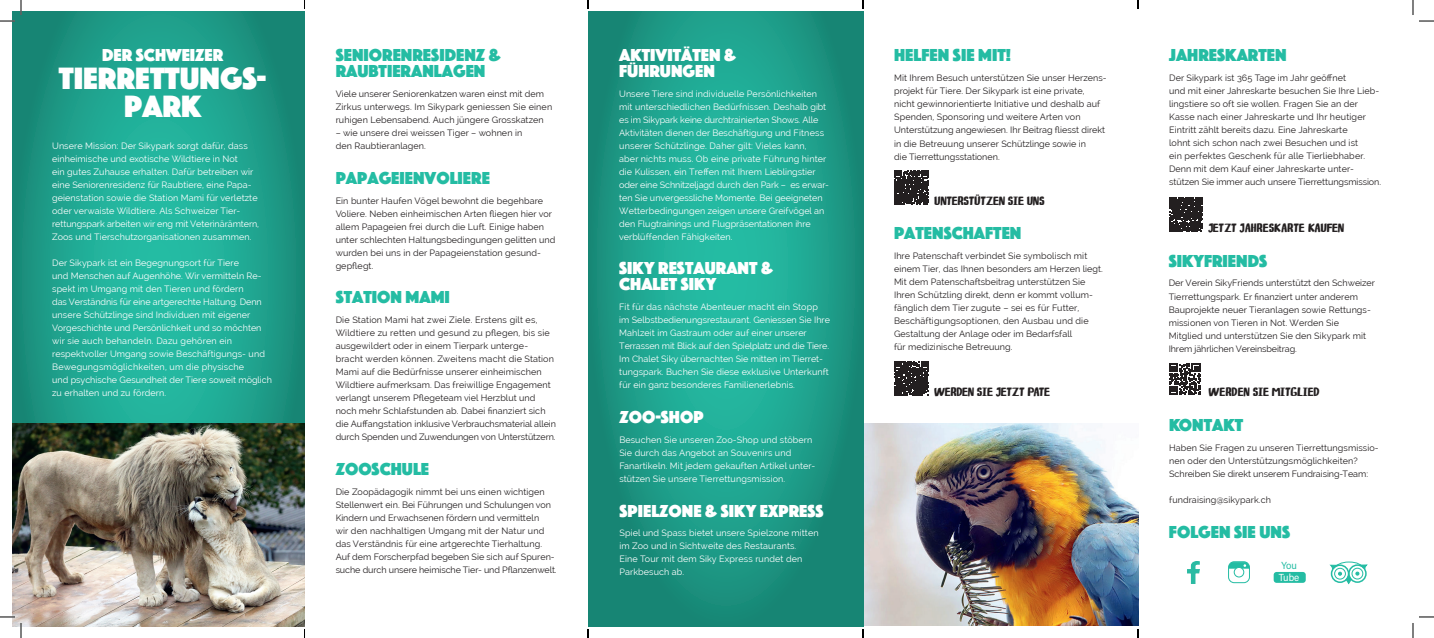
<style>
.page{position:relative;width:1434px;height:638px;background:#fff}
.page>*{position:absolute;margin:0;border:0;box-sizing:border-box;transform-origin:0 0}
.t1{font:32px/28px "Phosphate Solid";color:#fff;text-align:center}
.t2{font:18px/16px "Phosphate Solid";color:#24bca3}
.t3{font:18px/16px "Phosphate Solid";color:#fff}
.t4{font:700 12px "Recipe Daily";letter-spacing:-.005em;color:#231f20}
.t5{font:700 12px "Recipe Daily";letter-spacing:.015em;color:#231f20}
.t6{font:10.3px "Acumin Variable Concept";color:#fff}
.t7{font:10.3px "Acumin Variable Concept";color:#24bca3}
.t8{font:9px/13px "Raleway";letter-spacing:.01em;color:#231f20}
.t9{font:9px/13px "Raleway";letter-spacing:.01em;color:#fff}
</style>
<div class="page">
<img style="left:863px;top:423px;width:275px;height:202px">
<svg style="left:12px;top:12px;width:292px;height:411px;background:#1fa38e"></svg>
<svg style="left:588px;top:12px;width:275px;height:614px;background:#1d9e8a"></svg>
<img style="left:12px;top:423px;width:292px;height:203px">
<svg style="left:894px;top:361px;width:34px;height:34px"></svg>
<svg style="left:1169px;top:197px;width:34px;height:34px"></svg>
<svg style="left:1169px;top:363px;width:32px;height:31px"></svg>
<svg style="left:895px;top:171px;width:33px;height:33px"></svg>
<img style="left:1188px;top:561px;width:11px;height:22px">
<div style="left:1274px;top:571px;width:32px;height:11px;background:#24bca3;border-radius:3px"></div>
<div style="left:1228px;top:561px;width:22px;height:22px;border:1px solid #24bca3;border-radius:6px"></div>
<div style="left:1234px;top:566px;width:10px;height:11px;border:1px solid #24bca3;border-radius:50%"></div>
<svg style="left:1229px;top:561px;width:20px;height:7px"></svg>
<svg style="left:1330px;top:561px;width:37px;height:24px"></svg>
<svg style="left:0;top:0;width:22px;height:22px"></svg>
<svg style="left:0;top:616px;width:22px;height:21px"></svg>
<svg style="left:1412px;top:0;width:22px;height:22px"></svg>
<svg style="left:1412px;top:616px;width:22px;height:21px"></svg>
<svg style="left:587px;top:0;width:2px;height:9px"></svg>
<svg style="left:587px;top:629px;width:2px;height:8px"></svg>
<svg style="left:862px;top:0;width:2px;height:9px"></svg>
<svg style="left:862px;top:629px;width:2px;height:8px"></svg>
<svg style="left:1137px;top:0;width:2px;height:9px"></svg>
<svg style="left:1137px;top:629px;width:2px;height:8px"></svg>
<h2 class="t3" style="left:102px;top:46px;width:123px">DER SCHWEIZER</h2>
<h1 class="t1" style="left:59px;top:63px;width:209px">TIERRETTUNGS-<br>PARK</h1>
<p class="t9" style="left:52px;top:139px;width:208px">Unsere Mission: Der Sikypark sorgt dafür, dass einheimische und exotische Wildtiere in Not<br>ein gutes Zuhause erhalten. Dafür betreiben wir eine Seniorenresidenz für Raubtiere, eine Papa&shy;geienstation sowie die Station Mami für verletzte oder verwaiste Wildtiere. Als Schweizer Tier&shy;rettungspark arbeiten wir eng mit Veterinärämtern, Zoos und Tierschutzorganisationen zusammen.</p>
<p class="t9" style="left:52px;top:256px;width:221px">Der Sikypark ist ein Begegnungsort für Tiere<br>und Menschen auf Augenhöhe. Wir vermitteln Re&shy;spekt im Umgang mit den Tieren und fördern<br>das Verständnis für eine artgerechte Haltung. Denn unsere Schützlinge sind Individuen mit eigener Vorgeschichte und Persönlichkeit und so möchten wir sie auch behandeln. Dazu gehören ein respektvoller Umgang sowie Beschäftigungs- und Bewegungsmöglichkeiten, um die physische<br>und psychische Gesundheit der Tiere soweit möglich zu erhalten und zu fördern.</p>
<h2 class="t2" style="left:336px;top:46px;width:166px">SENIORENRESIDENZ &amp;<br>RAUBTIERANLAGEN</h2>
<p class="t8" style="left:336px;top:87px;width:218px">Viele unserer Seniorenkatzen waren einst mit dem<br>Zirkus unterwegs. Im Sikypark geniessen Sie einen ruhigen Lebensabend. Auch jüngere Grosskatzen</p>
<p class="t8" style="left:336px;top:126px;width:188px">– wie unsere drei weissen Tiger – wohnen in den Raubtieranlagen.</p>
<h2 class="t2" style="left:336px;top:169px;width:156px">PAPAGEIENVOLIERE</h2>
<p class="t8" style="left:336px;top:194px;width:221px">Ein bunter Haufen Vögel bewohnt die begehbare Voliere. Neben einheimischen Arten fliegen hier vor allem Papageien frei durch die Luft. Einige haben unter schlechten Haltungsbedingungen gelitten und wurden bei uns in der Papageienstation gesund&shy;gepflegt.</p>
<h2 class="t2" style="left:336px;top:288px;width:116px">STATION MAMI</h2>
<p class="t8" style="left:336px;top:313px;width:222px">Die Station Mami hat zwei Ziele. Erstens gilt es, Wildtiere zu retten und gesund zu pflegen, bis sie ausgewildert oder in einem Tierpark unterge&shy;bracht werden können. Zweitens macht die Station Mami auf die Bedürfnisse unserer einheimischen Wildtiere aufmerksam. Das freiwillige Engagement verlangt unserem Pflegeteam viel Herzblut und noch mehr Schlafstunden ab. Dabei finanziert sich die Auffangstation inklusive Verbrauchsmaterial allein durch Spenden und Zuwendungen von Unterstützern.</p>
<h2 class="t2" style="left:336px;top:460px;width:95px">ZOOSCHULE</h2>
<p class="t8" style="left:336px;top:485px;width:222px">Die Zoopädagogik nimmt bei uns einen wichtigen Stellenwert ein. Bei Führungen und Schulungen von Kindern und Erwachsenen fördern und vermitteln<br>wir den nachhaltigen Umgang mit der Natur und das Verständnis für eine artgerechte Tierhaltung.<br>Auf dem Forscherpfad begeben Sie sich auf Spuren&shy;suche durch unsere heimische Tier- und Pflanzenwelt.</p>
<h2 class="t3" style="left:619px;top:46px;width:118px">AKTIVITÄTEN &amp;<br>FÜHRUNGEN</h2>
<p class="t9" style="left:619px;top:87px;width:211px">Unsere Tiere sind individuelle Persönlichkeiten mit unterschiedlichen Bedürfnissen. Deshalb gibt es im Sikypark keine durchtrainierten Shows. Alle Aktivitäten dienen der Beschäftigung und Fitness unserer Schützlinge. Daher gilt: Vieles kann,<br>aber nichts muss. Ob eine private Führung hinter die Kulissen, ein Treffen mit Ihrem Lieblingstier oder eine Schnitzeljagd durch den Park – es erwar&shy;ten Sie unvergessliche Momente. Bei geeigneten Wetterbedingungen zeigen unsere Greifvögel an den Flugtrainings und Flugpräsentationen ihre verblüffenden Fähigkeiten.</p>
<h2 class="t3" style="left:619px;top:259px;width:155px">SIKY RESTAURANT &amp;<br>CHALET SIKY</h2>
<p class="t9" style="left:619px;top:300px;width:212px">Fit für das nächste Abenteuer macht ein Stopp im Selbstbedienungsrestaurant. Geniessen Sie Ihre Mahlzeit im Gastraum oder auf einer unserer Terrassen mit Blick auf den Spielplatz und die Tiere.<br>Im Chalet Siky übernachten Sie mitten im Tierret&shy;tungspark. Buchen Sie diese exklusive Unterkunft für ein ganz besonderes Familienerlebnis.</p>
<h2 class="t3" style="left:619px;top:408px;width:86px">ZOO-SHOP</h2>
<p class="t9" style="left:619px;top:433px;width:197px">Besuchen Sie unseren Zoo-Shop und stöbern Sie durch das Angebot an Souvenirs und Fanartikeln. Mit jedem gekauften Artikel unter&shy;stützen Sie unsere Tierrettungsmission.</p>
<h2 class="t3" style="left:619px;top:501px;width:206px">SPIELZONE &amp; SIKY EXPRESS</h2>
<p class="t9" style="left:619px;top:526px;width:201px">Spiel und Spass bietet unsere Spielzone mitten im Zoo und in Sichtweite des Restaurants.<br>Eine Tour mit dem Siky Express rundet den Parkbesuch ab.</p>
<h2 class="t2" style="left:894px;top:46px;width:118px">HELFEN SIE MIT!</h2>
<h2 class="t2" style="left:1169px;top:46px;width:119px">JAHRESKARTEN</h2>
<p class="t8" style="left:894px;top:72px;width:214px">Mit Ihrem Besuch unterstützen Sie unser Herzens&shy;projekt für Tiere. Der Sikypark ist eine private, nicht gewinnorientierte Initiative und deshalb auf Spenden, Sponsoring und weitere Arten von Unterstützung angewiesen. Ihr Beitrag fliesst direkt in die Betreuung unserer Schützlinge sowie in<br>die Tierrettungsstationen.</p>
<p class="t8" style="left:1169px;top:72px;width:213px">Der Sikypark ist 365 Tage im Jahr geöffnet<br>und mit einer Jahreskarte besuchen Sie Ihre Lieb&shy;lingstiere so oft sie wollen. Fragen Sie an der Kasse nach einer Jahreskarte und Ihr heutiger Eintritt zählt bereits dazu. Eine Jahreskarte<br>lohnt sich schon nach zwei Besuchen und ist<br>ein perfektes Geschenk für alle Tierliebhaber.<br>Denn mit dem Kauf einer Jahreskarte unter&shy;stützen Sie immer auch unsere Tierrettungsmission.</p>
<h3 class="t4" style="left:934px;top:194px;width:112px">UNTERSTÜTZEN SIE UNS</h3>
<h2 class="t2" style="left:894px;top:224px;width:129px">PATENSCHAFTEN</h2>
<h3 class="t5" style="left:1208px;top:221px;width:137px">JETZT JAHRESKARTE KAUFEN</h3>
<p class="t8" style="left:894px;top:249px;width:210px">Ihre Patenschaft verbindet Sie symbolisch mit einem Tier, das Ihnen besonders am Herzen liegt.<br>Mit dem Patenschaftsbeitrag unterstützen Sie Ihren Schützling direkt, denn er kommt vollum&shy;fänglich dem Tier zugute – sei es für Futter, Beschäftigungsoptionen, den Ausbau und die Gestaltung der Anlage oder im Bedarfsfall<br>für medizinische Betreuung.</p>
<h2 class="t2" style="left:1169px;top:251px;width:100px">SIKYFRIENDS</h2>
<p class="t8" style="left:1169px;top:276px;width:208px">Der Verein SikyFriends unterstützt den Schweizer Tierrettungspark. Er finanziert unter anderem Bauprojekte neuer Tieranlagen sowie Rettungs&shy;missionen von Tieren in Not. Werden Sie Mitglied und unterstützen Sie den Sikypark mit Ihrem jährlichen Vereinsbeitrag.</p>
<h3 class="t4" style="left:934px;top:385px;width:117px">WERDEN SIE JETZT PATE</h3>
<h3 class="t4" style="left:1209px;top:385px;width:112px">WERDEN SIE MITGLIED</h3>
<h2 class="t2" style="left:1169px;top:415px;width:75px">KONTAKT</h2>
<p class="t8" style="left:1169px;top:441px;width:211px">Haben Sie Fragen zu unseren Tierrettungsmissio&shy;nen oder den Unterstützungsmöglichkeiten?<br>Schreiben Sie direkt unserem Fundraising-Team:</p>
<p class="t8" style="left:1169px;top:493px;width:103px">fundraising@sikypark.ch</p>
<h2 class="t2" style="left:1169px;top:522px;width:123px">FOLGEN SIE UNS</h2>
<p class="t7" style="left:1281px;top:558px;width:17px">You</p>
<p class="t6" style="left:1279px;top:570px;width:22px">Tube</p>
</div>
